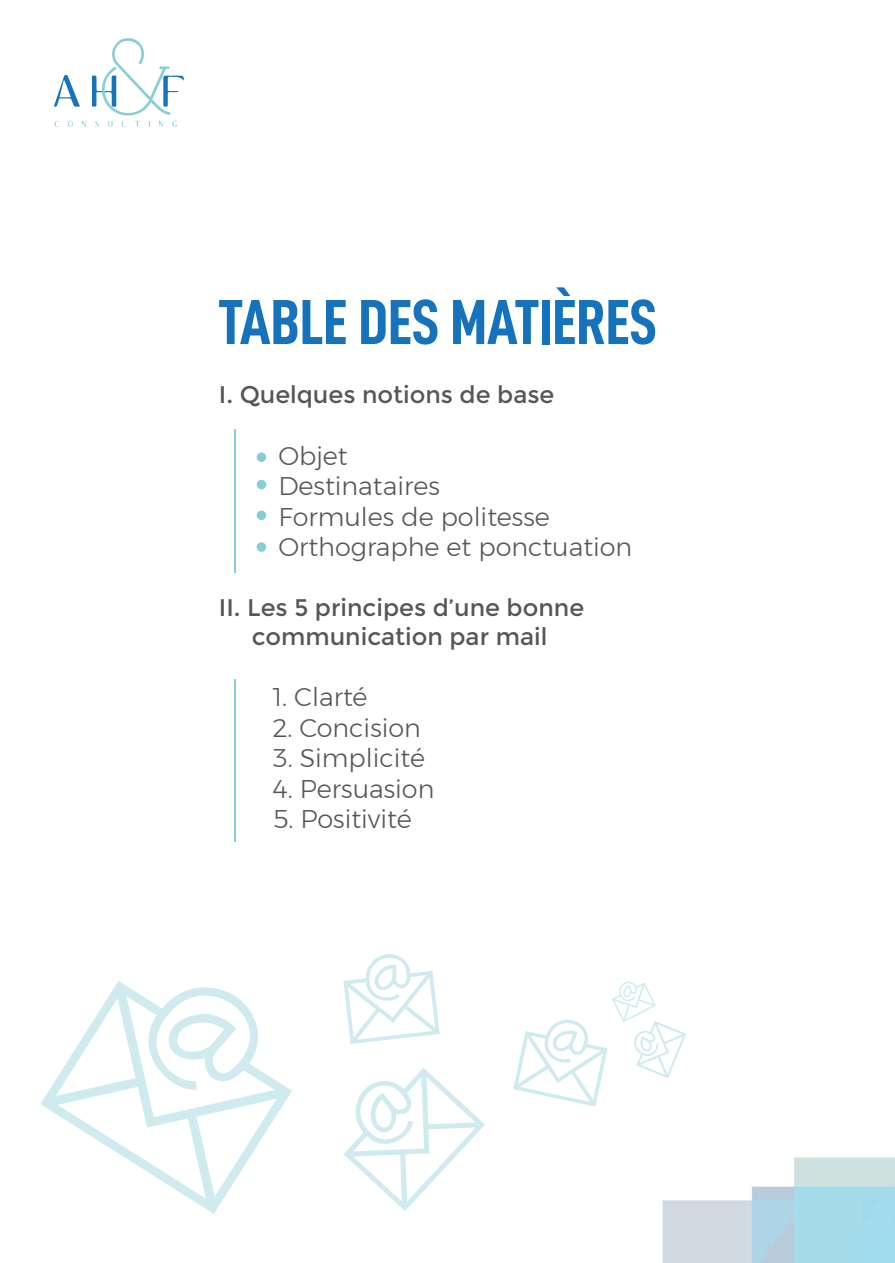
<style>
.page{position:relative;width:895px;height:1263px;background:#fff}
.page>*{position:absolute;margin:0;border:0;box-sizing:border-box;transform-origin:0 0}
.t1{font:63.9px "D DIN Condensed Bold";color:#1673bb}
.t2{font:300 25.5px/30.6px "Montserrat";color:#545758}
.t3{font:24px/28.8px "Montserrat";color:#545758;text-align:center}
</style>
<div class="page">
<svg style="left:54px;top:75px;width:26px;height:32px"></svg>
<svg style="left:82px;top:121px;width:4px;height:6px"></svg>
<svg style="left:68px;top:120px;width:5px;height:7px"></svg>
<svg style="left:92px;top:38px;width:92px;height:89px"></svg>
<svg style="left:54px;top:121px;width:5px;height:6px"></svg>
<img style="left:662px;top:1157px;width:232px;height:106px">
<div style="left:256px;top:452px;width:10px;height:10px;background:#87cdd8;border-radius:50%"></div>
<div style="left:256px;top:480px;width:10px;height:9px;background:#87cdd8;border-radius:50%"></div>
<div style="left:256px;top:510px;width:10px;height:10px;background:#87cdd8;border-radius:50%"></div>
<div style="left:256px;top:542px;width:10px;height:10px;background:#87cdd8;border-radius:50%"></div>
<hr style="left:234px;top:429px;width:1px;height:143px;background:#87cdd8">
<hr style="left:234px;top:680px;width:2px;height:162px;background:#87cdd8">
<svg style="left:40px;top:981px;width:252px;height:233px"></svg>
<svg style="left:343px;top:1068px;width:142px;height:143px"></svg>
<svg style="left:343px;top:954px;width:96px;height:90px"></svg>
<svg style="left:513px;top:982px;width:173px;height:124px"></svg>
<h1 class="t1" style="left:219px;top:287px;width:439px">TABLE DES MATIÈRES</h1>
<p class="t3" style="left:219px;top:381px;width:337px">I. Quelques notions de base</p>
<p class="t2" style="left:278px;top:440px;width:355px">Objet<br>Destinataires<br>Formules de politesse<br>Orthographe et ponctuation</p>
<p class="t3" style="left:219px;top:593px;width:367px">II. Les 5 principes d’une bonne communication par mail</p>
<p class="t2" style="left:273px;top:681px;width:96px">1. Clarté</p>
<p class="t2" style="left:273px;top:712px;width:149px">2. Concision</p>
<p class="t2" style="left:273px;top:742px;width:154px">3. Simplicité</p>
<p class="t2" style="left:273px;top:773px;width:163px">4. Persuasion</p>
<p class="t2" style="left:273px;top:803px;width:140px">5. Positivité</p>
</div>
